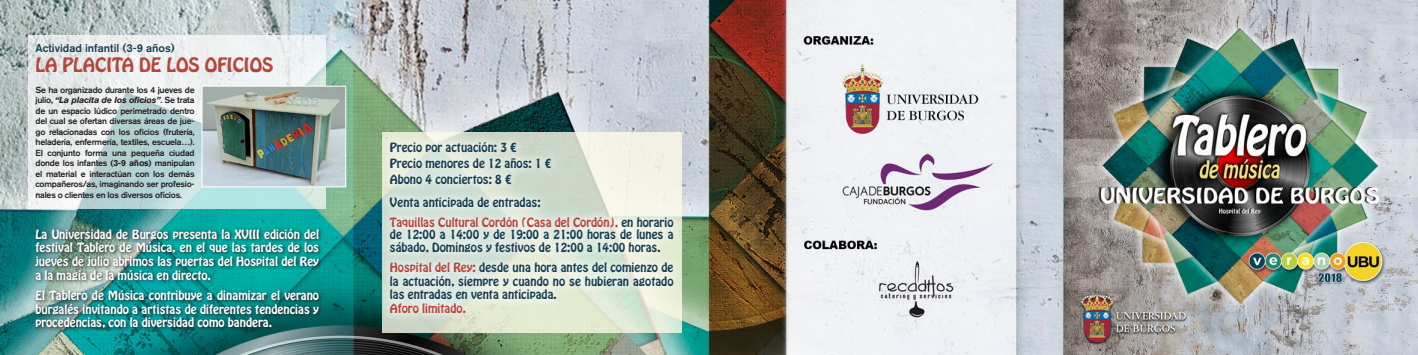
<style>
.page{position:relative;width:1418px;height:355px;background:#fff}
.page>*{position:absolute;margin:0;border:0;box-sizing:border-box;transform-origin:0 0}
.t1{font:17.5px "Hobo Std";color:#b6463b}
.t2{font:11.25px/13.5px "Hobo Std";color:#fff;text-align:justify}
.t3{font:11.25px/16px "Hobo Std";color:#183e51}
.t4{font:11.25px/19.6px "Hobo Std";color:#b6463b}
.t5{font:500 11.25px "Akzidenz Grotesk BE";color:#183e51}
.t6{font:500 8.75px/10.5px "Akzidenz Grotesk BE";letter-spacing:-.025em;color:#231f20;text-align:justify}
.s1{font-weight:700;font-style:italic}
.s2{font-weight:700}
.s3{color:#183e51}
.s4{color:#b6463b}
</style>
<div class="page">
<img style="left:0;top:0;width:1417px;height:354px">
<svg style="left:382px;top:321px;width:300px;height:11px;background:#dce4ce"></svg>
<svg style="left:380px;top:132px;width:303px;height:189px;background:#e0e8dc"></svg>
<img style="left:33px;top:226px;width:291px;height:106px">
<svg style="left:28px;top:35px;width:298px;height:174px"></svg>
<img style="left:204px;top:88px;width:140px;height:97px">
<div style="left:202px;top:86px;width:144px;height:101px;border:1px solid #fff"></div>
<p class="t5" style="left:35px;top:41px;width:141px">Actividad infantil (3-9 años)</p>
<h1 class="t1" style="left:35px;top:52px;width:239px">LA PLACITA DE LOS OFICIOS</h1>
<p class="t6" style="left:35px;top:84px;width:161px">Se ha organizado durante los 4 jueves de julio, <span class="s1">“La placita de los oficios”</span>. Se trata de un espacio lúdico perimetrado dentro del cual se ofertan diversas áreas de jue&shy;go relacionadas con los oficios (frutería, heladería, enfermería, textiles, escuela…).<br>El conjunto forma una pequeña ciudad donde los infantes <span class="s2">(3-9 años)</span> manipulan el material e interactúan con los demás compañeros/as, imaginando ser profesio&shy;nales o clientes en los diversos oficios.</p>
<p class="t2" style="left:35px;top:227px;width:285px">La Universidad de Burgos presenta la XVIII edición del festival Tablero de Música, en el que las tardes de los jueves de julio abrimos las puertas del Hospital del Rey a la magia de la música en directo.</p>
<p class="t2" style="left:35px;top:288px;width:285px">El Tablero de Música contribuye a dinamizar el verano burgalés invitando a artistas de diferentes tendencias y procedencias, con la diversidad como bandera.</p>
<p class="t3" style="left:390px;top:139px;width:163px">Precio por actuación: 3 €<br>Precio menores de 12 años: 1 €<br>Abono 4 conciertos: 8 €</p>
<p class="t4" style="left:390px;top:192px;width:285px"><span class="s3">Venta anticipada de entradas:<br></span>Taquillas Cultural Cordón (Casa del Cordón), <span class="s3">en horario</span></p>
<p class="t3" style="left:390px;top:228px;width:285px;line-height:12.5px">de 12:00 a 14:00 y de 19:00 a 21:00 horas de lunes a sábado. Domingos y festivos de 12:00 a 14:00 horas.</p>
<p class="t3" style="left:390px;top:261px;width:285px;line-height:13.5px;text-align:justify"><span class="s4">Hospital del Rey:</span> desde una hora antes del comienzo de la actuación, siempre y cuando no se hubieran agotado las entradas en venta anticipada.</p>
<p class="t4" style="left:390px;top:298px;width:77px">Aforo limitado.</p>
</div>
